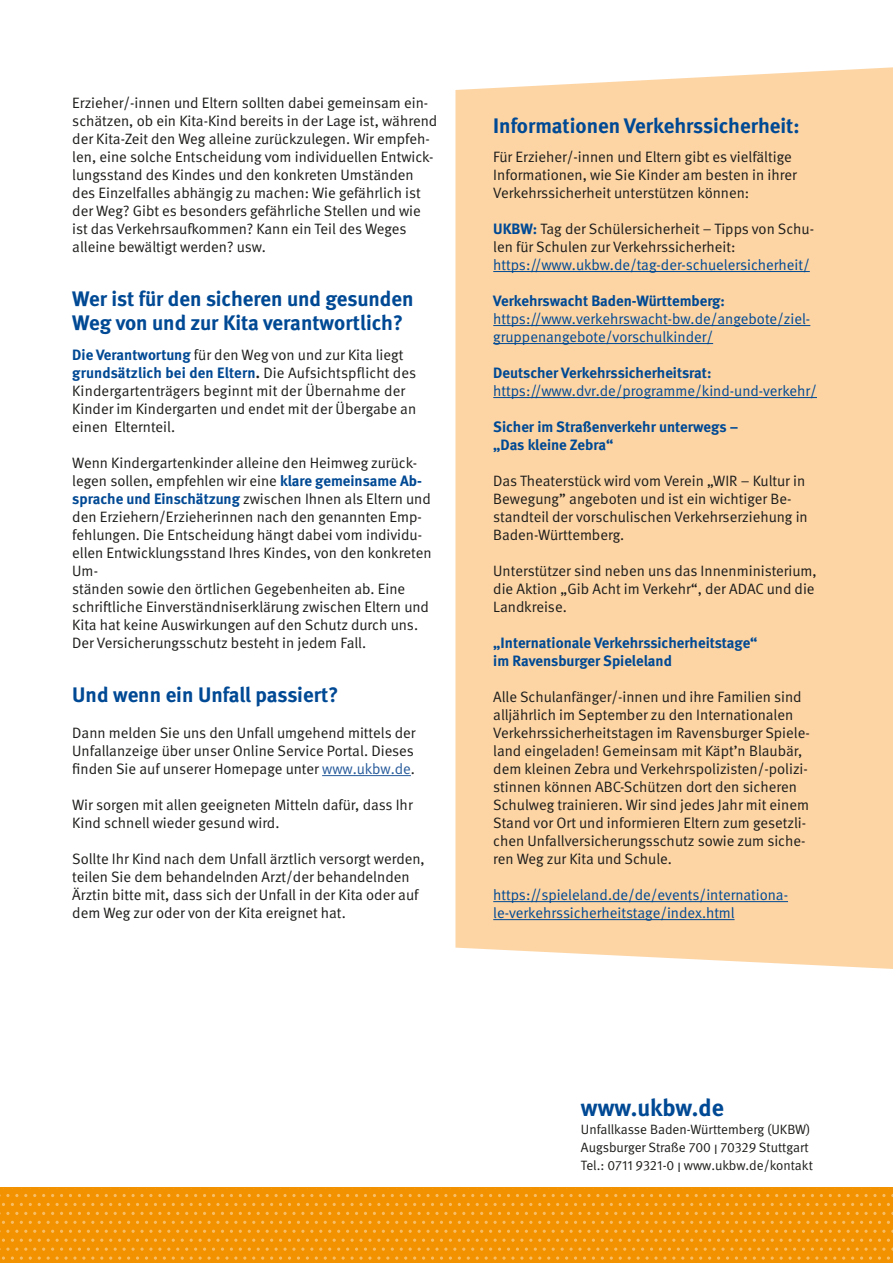
<style>
.page{position:relative;width:893px;height:1263px;background:#fff}
.page>*{position:absolute;margin:0;border:0;box-sizing:border-box;transform-origin:0 0}
.t1{font:700 24px "DGUV Meta";color:#004994}
.Headline{font:700 21px/24px "DGUV Meta";color:#004994}
.Fließtext{font:15px/18px "DGUV Meta";color:#1d1d1b}
.Fließtext-2{font:15px/18px "DGUV Meta";color:#004994}
.Fließtext-3{font:700 15px/18px "DGUV Meta";color:#004994}
.t2{font:13.5px "DGUV Meta";color:#1d1d1b}
.s1{font-weight:700;color:#004994}
.s2{font-weight:700}
.s3{color:#275b9b}
.s4{color:#004994}
</style>
<div class="page">
<div style="left:0;top:1188px;width:893px;height:75px;background:#f39200"></div>
<svg style="left:266px;top:1194px;width:38px;height:3px"></svg>
<svg style="left:409px;top:1194px;width:47px;height:3px"></svg>
<svg style="left:561px;top:1194px;width:38px;height:3px"></svg>
<svg style="left:704px;top:1194px;width:38px;height:3px"></svg>
<svg style="left:847px;top:1194px;width:38px;height:3px"></svg>
<svg style="left:266px;top:1212px;width:38px;height:3px"></svg>
<svg style="left:409px;top:1212px;width:47px;height:3px"></svg>
<svg style="left:561px;top:1212px;width:38px;height:3px"></svg>
<svg style="left:704px;top:1212px;width:38px;height:3px"></svg>
<svg style="left:847px;top:1212px;width:38px;height:3px"></svg>
<svg style="left:199px;top:1203px;width:38px;height:3px"></svg>
<svg style="left:342px;top:1203px;width:38px;height:3px"></svg>
<svg style="left:485px;top:1203px;width:38px;height:3px"></svg>
<svg style="left:628px;top:1203px;width:38px;height:3px"></svg>
<svg style="left:771px;top:1203px;width:38px;height:3px"></svg>
<svg style="left:199px;top:1221px;width:38px;height:3px"></svg>
<svg style="left:342px;top:1221px;width:38px;height:3px"></svg>
<svg style="left:485px;top:1221px;width:38px;height:3px"></svg>
<svg style="left:628px;top:1221px;width:38px;height:3px"></svg>
<svg style="left:771px;top:1221px;width:38px;height:3px"></svg>
<svg style="left:176px;top:1230px;width:169px;height:30px"></svg>
<svg style="left:346px;top:1230px;width:191px;height:30px"></svg>
<svg style="left:538px;top:1230px;width:169px;height:30px"></svg>
<svg style="left:708px;top:1230px;width:185px;height:30px"></svg>
<svg style="left:0;top:1194px;width:18px;height:3px"></svg>
<svg style="left:123px;top:1194px;width:38px;height:3px"></svg>
<svg style="left:0;top:1212px;width:18px;height:3px"></svg>
<svg style="left:123px;top:1212px;width:38px;height:3px"></svg>
<svg style="left:56px;top:1203px;width:38px;height:3px"></svg>
<svg style="left:56px;top:1221px;width:38px;height:3px"></svg>
<svg style="left:0;top:1230px;width:175px;height:30px"></svg>
<hr style="left:322px;top:775px;width:89px;height:1px;background:#275b9b">
<div style="left:455px;top:67px;width:438px;height:902px;background:#fdd5a5"></div>
<hr style="left:493px;top:271px;width:317px;height:1px;background:#004994">
<hr style="left:493px;top:325px;width:317px;height:1px;background:#004994">
<hr style="left:493px;top:343px;width:220px;height:1px;background:#004994">
<hr style="left:493px;top:397px;width:324px;height:1px;background:#004994">
<hr style="left:493px;top:901px;width:295px;height:1px;background:#004994">
<hr style="left:493px;top:919px;width:242px;height:1px;background:#004994">
<p class="Fließtext" style="left:72px;top:94px;width:366px">Erzieher/-innen und Eltern sollten dabei gemeinsam ein&shy;schätzen, ob ein Kita-Kind bereits in der Lage ist, während der Kita-Zeit den Weg alleine zurückzulegen. Wir empfeh&shy;len, eine solche Entscheidung vom individuellen Entwick&shy;lungsstand des Kindes und den konkreten Umständen des Einzelfalles abhängig zu machen: Wie gefährlich ist der Weg? Gibt es besonders gefährliche Stellen und wie ist das Verkehrsaufkommen? Kann ein Teil des Weges alleine bewältigt werden? usw.</p>
<p class="Headline" style="left:72px;top:287px;width:343px">Wer ist für den sicheren und gesunden<br>Weg von und zur Kita verantwortlich?</p>
<p class="Fließtext" style="left:72px;top:346px;width:345px"><span class="s1">Die Verantwortung</span> für den Weg von und zur Kita liegt <span class="s1">grundsätzlich bei den Eltern</span><span class="s2">.</span> Die Aufsichtspflicht des Kindergartenträgers beginnt mit der Übernahme der Kinder im Kindergarten und endet mit der Übergabe an einen Elternteil.</p>
<p class="Fließtext" style="left:72px;top:454px;width:361px">Wenn Kindergartenkinder alleine den Heimweg zurück&shy;legen sollen, empfehlen wir eine <span class="s1">klare gemeinsame Ab&shy;sprache und Einschätzung</span> zwischen Ihnen als Eltern und den Erziehern/Erzieherinnen nach den genannten Emp&shy;fehlungen. Die Entscheidung hängt dabei vom individu&shy;ellen Entwicklungsstand Ihres Kindes, von den konkreten Um-<br>ständen sowie den örtlichen Gegebenheiten ab. Eine schriftliche Einverständniserklärung zwischen Eltern und Kita hat keine Auswirkungen auf den Schutz durch uns.<br>Der Versicherungsschutz besteht in jedem Fall.</p>
<p class="Headline" style="left:72px;top:683px;width:268px">Und wenn ein Unfall passiert?</p>
<p class="Fließtext" style="left:72px;top:724px;width:345px;text-align:justify">Dann melden Sie uns den Unfall umgehend mittels der Unfallanzeige über unser Online Service Portal. Dieses finden Sie auf unserer Homepage unter <span class="s3">www.ukbw.de</span>.</p>
<p class="Fließtext" style="left:72px;top:796px;width:342px">Wir sorgen mit allen geeigneten Mitteln dafür, dass Ihr<br>Kind schnell wieder gesund wird.</p>
<p class="Fließtext" style="left:72px;top:850px;width:354px">Sollte Ihr Kind nach dem Unfall ärztlich versorgt werden, teilen Sie dem behandelnden Arzt/der behandelnden Ärztin bitte mit, dass sich der Unfall in der Kita oder auf dem Weg zur oder von der Kita ereignet hat.</p>
<p class="Headline" style="left:493px;top:114px;width:308px">Informationen Verkehrssicherheit:</p>
<p class="Fließtext" style="left:493px;top:148px;width:305px">Für Erzieher/-innen und Eltern gibt es vielfältige<br>Informationen, wie Sie Kinder am besten in ihrer<br>Verkehrssicherheit unterstützen können:</p>
<p class="Fließtext" style="left:493px;top:220px;width:322px"><span class="s1">UKBW:</span> Tag der Schülersicherheit – Tipps von Schu&shy;len für Schulen zur Verkehrssicherheit: <span class="s4">https://www.ukbw.de/tag-der-schuelersicherheit/</span></p>
<p class="Fließtext-2" style="left:493px;top:292px;width:319px"><span class="s2">Verkehrswacht Baden-Württemberg: </span>https://www.verkehrswacht-bw.de/angebote/ziel&shy;gruppenangebote/vorschulkinder/</p>
<p class="Fließtext-2" style="left:493px;top:364px;width:325px"><span class="s2">Deutscher Verkehrssicherheitsrat: </span>https://www.dvr.de/programme/kind-und-verkehr/</p>
<p class="Fließtext-3" style="left:493px;top:418px;width:247px">Sicher im Straßenverkehr unterwegs – „Das kleine Zebra“</p>
<p class="Fließtext" style="left:493px;top:472px;width:316px">Das Theaterstück wird vom Verein „WIR – Kultur in Bewegung” angeboten und ist ein wichtiger Be&shy;standteil der vorschulischen Verkehrserziehung in Baden-Württemberg.</p>
<p class="Fließtext" style="left:493px;top:562px;width:325px">Unterstützer sind neben uns das Innenministerium, die Aktion „Gib Acht im Verkehr“, der ADAC und die<br>Landkreise.</p>
<p class="Fließtext-3" style="left:493px;top:634px;width:266px">„Internationale Verkehrssicherheitstage“ im Ravensburger Spieleland</p>
<p class="Fließtext" style="left:493px;top:688px;width:318px">Alle Schulanfänger/-innen und ihre Familien sind alljährlich im September zu den Internationalen Verkehrssicherheitstagen im Ravensburger Spiele&shy;land eingeladen! Gemeinsam mit Käpt’n Blaubär, dem kleinen Zebra und Verkehrspolizisten/-polizi&shy;stinnen können ABC-Schützen dort den sicheren Schulweg trainieren. Wir sind jedes Jahr mit einem Stand vor Ort und informieren Eltern zum gesetzli&shy;chen Unfallversicherungsschutz sowie zum siche&shy;ren Weg zur Kita und Schule.</p>
<p class="Fließtext-2" style="left:493px;top:886px;width:296px">https://spieleland.de/de/events/internationa&shy;le-verkehrssicherheitstage/index.html</p>
<p class="t1" style="left:581px;top:1093px;width:144px">www.ukbw.de</p>
<p class="t2" style="left:581px;top:1122px;width:231px">Unfallkasse Baden-Württemberg (UKBW)</p>
<p class="t2" style="left:581px;top:1140px;width:229px">Augsburger Straße 700 I 70329 Stuttgart</p>
<p class="t2" style="left:581px;top:1158px;width:233px">Tel.: 0711 9321-0 I www.ukbw.de/kontakt</p>
</div>
